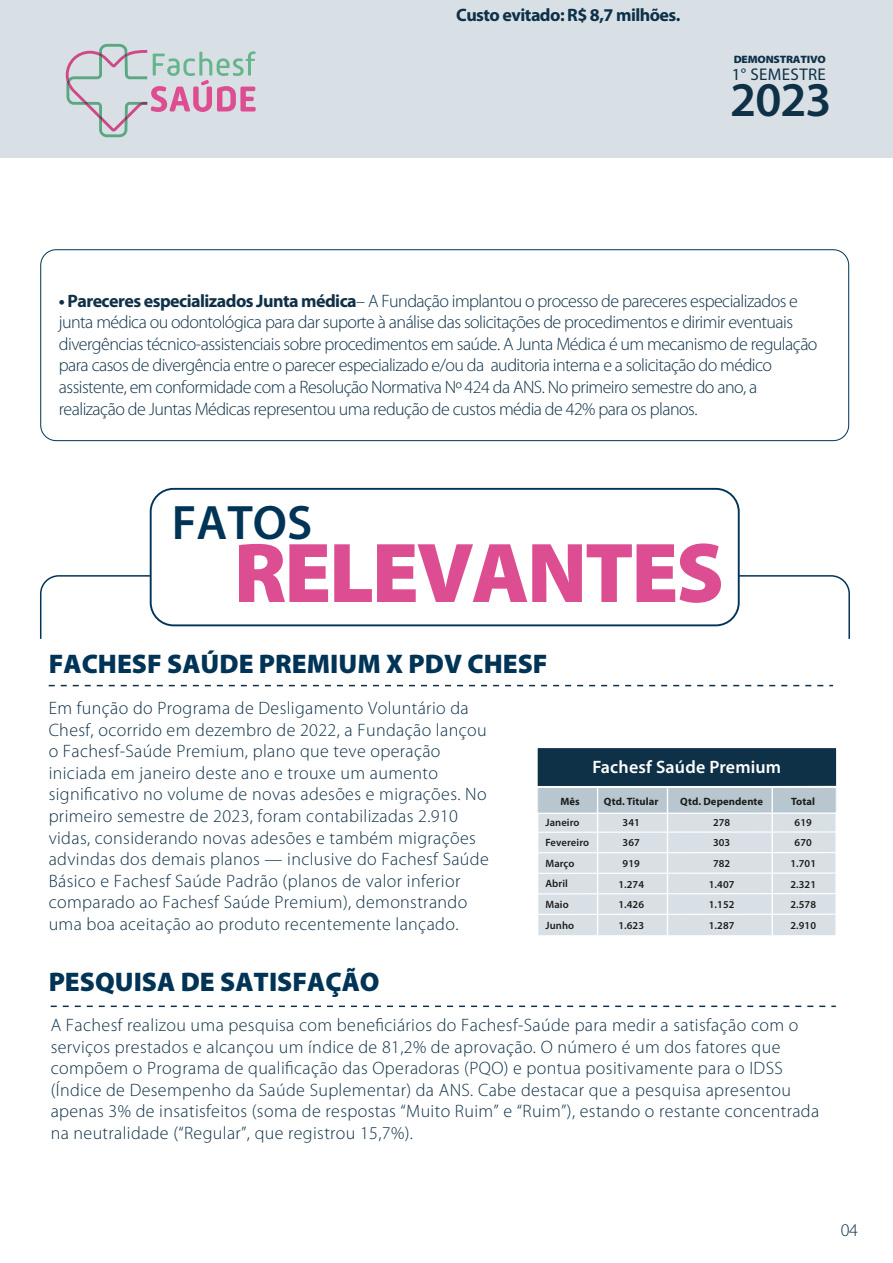
<style>
.page{position:relative;width:893px;height:1263px;background:#fff}
.page>*{position:absolute;margin:0;border:0;box-sizing:border-box;transform-origin:0 0}
.t1{font:900 85.5px "Myriad Pro";letter-spacing:-.03em;color:#dc4e91}
.t2{font:600 48.6px "Myriad Pro";color:#003457}
.t3{font:600 48.6px "Myriad Pro";color:#0f3147}
.t4{font:900 27px "Myriad Pro";color:#003457}
.t5{font:300 18px/21.6px "Myriad Pro";letter-spacing:.02em;color:#0f3147}
.t6{font:300 18px/21.6px "Myriad Pro";letter-spacing:-.03em;color:#0f3147}
.t7{font:700 18px "Myriad Pro";letter-spacing:-.03em;color:#0f3147}
.t8{font:600 18px "Myriad Pro";letter-spacing:.01em;color:#fff}
.t9{font:16.95px "Myriad Pro";letter-spacing:.02em;color:#0f3147}
.t10{font:900 10.8px "Myriad Pro";letter-spacing:-.02em;color:#0f3147;scale:1.07 1}
.t11{font:600 10.65px/20.7px "Myriad Pro";letter-spacing:.01em;color:#1d1d1b;text-align:center}
.t12{font:700 10.65px "Myriad Pro";letter-spacing:.01em;color:#1d1d1b}
.s1{font-weight:700}
</style>
<div class="page">
<svg style="left:51px;top:1005px;width:785px;height:2px"></svg>
<svg style="left:49px;top:685px;width:784px;height:1px"></svg>
<svg style="left:40px;top:574px;width:810px;height:65px"></svg>
<div style="left:151px;top:489px;width:588px;height:136px;background:#fff;border-radius:23px"></div>
<div style="left:150px;top:488px;width:590px;height:138px;border:2px solid #003457;border-radius:23px"></div>
<div style="left:535px;top:781px;width:304px;height:157px;background:#d9e0e5;border:3px solid #fff"></div>
<div style="left:536px;top:782px;width:302px;height:32px;background:#b8c6cf;border:1px solid #fff"></div>
<div style="left:536px;top:746px;width:302px;height:42px;background:#0f3147;border:2px solid #fff"></div>
<svg style="left:535px;top:785px;width:302px;height:4px"></svg>
<hr style="left:537px;top:813px;width:299px;height:1px;background:#fff">
<hr style="left:537px;top:831px;width:299px;height:2px;background:#fff">
<hr style="left:537px;top:852px;width:299px;height:1px;background:#fff">
<hr style="left:537px;top:872px;width:299px;height:2px;background:#fff">
<hr style="left:537px;top:893px;width:299px;height:1px;background:#fff">
<hr style="left:537px;top:914px;width:299px;height:1px;background:#fff">
<hr style="left:597px;top:787px;width:1px;height:148px;background:#fff">
<hr style="left:667px;top:787px;width:1px;height:148px;background:#fff">
<hr style="left:772px;top:787px;width:1px;height:148px;background:#fff">
<div style="left:40px;top:249px;width:809px;height:192px;border:1px solid #003457;border-radius:15px"></div>
<div style="left:0;top:0;width:893px;height:158px;background:#d9e0e5"></div>
<svg style="left:66px;top:44px;width:190px;height:93px"></svg>
<p class="t7" style="left:456px;top:3px;width:226px">Custo evitado: R$ 8,7 milhões.</p>
<p class="t10" style="left:734px;top:53px;width:88px">DEMONSTRATIVO</p>
<h2 class="t3" style="left:730px;top:69px;width:103px">2023</h2>
<p class="t9" style="left:732px;top:64px;width:96px">1° SEMESTRE</p>
<p class="t6" style="left:59px;top:290px;width:760px"><span class="s1">• Pareceres especializados Junta médica</span>– A Fundação implantou o processo de pareceres especializados e junta médica ou odontológica para dar suporte à análise das solicitações de procedimentos e dirimir eventuais divergências técnico-assistenciais sobre procedimentos em saúde. A Junta Médica é um mecanismo de regulação para casos de divergência entre o parecer especializado e/ou da auditoria interna e a solicitação do médico assistente, em conformidade com a Resolução Normativa Nº 424 da ANS. No primeiro semestre do ano, a realização de Juntas Médicas representou uma redução de custos média de 42% para os planos.</p>
<h2 class="t2" style="left:172px;top:492px;width:142px">FATOS</h2>
<h1 class="t1" style="left:234px;top:525px;width:492px">RELEVANTES</h1>
<h3 class="t4" style="left:49px;top:649px;width:500px">FACHESF SAÚDE PREMIUM X PDV CHESF</h3>
<p class="t5" style="left:49px;top:697px;width:442px">Em função do Programa de Desligamento Voluntário da Chesf, ocorrido em dezembro de 2022, a Fundação lançou o Fachesf-Saúde Premium, plano que teve operação iniciada em janeiro deste ano e trouxe um aumento significativo no volume de novas adesões e migrações. No primeiro semestre de 2023, foram contabilizadas 2.910 vidas, considerando novas adesões e também migrações advindas dos demais planos — inclusive do Fachesf Saúde Básico e Fachesf Saúde Padrão (planos de valor inferior comparado ao Fachesf Saúde Premium), demonstrando uma boa aceitação ao produto recentemente lançado.</p>
<p class="t8" style="left:592px;top:755px;width:190px">Fachesf Saúde Premium</p>
<p class="t12" style="left:560px;top:794px;width:21px">Mês</p>
<p class="t11" style="left:545px;top:811px;width:45px;text-align:left">Janeiro<br>Fevereiro<br>Março<br>Abril<br>Maio<br>Junho</p>
<p class="t12" style="left:604px;top:794px;width:56px">Qtd. Titular</p>
<p class="t11" style="left:618px;top:811px;width:27px">341<br>367<br>919<br>1.274<br>1.426<br>1.623</p>
<p class="t12" style="left:680px;top:794px;width:84px">Qtd. Dependente</p>
<p class="t11" style="left:709px;top:811px;width:27px">278<br>303<br>782<br>1.407<br>1.152<br>1.287</p>
<p class="t12" style="left:791px;top:794px;width:25px">Total</p>
<p class="t11" style="left:790px;top:811px;width:27px">619<br>670<br>1.701<br>2.321<br>2.578<br>2.910</p>
<h3 class="t4" style="left:49px;top:966px;width:332px">PESQUISA DE SATISFAÇÃO</h3>
<p class="t5" style="left:51px;top:1014px;width:770px">A Fachesf realizou uma pesquisa com beneficiários do Fachesf-Saúde para medir a satisfação com o serviços prestados e alcançou um índice de 81,2% de aprovação. O número é um dos fatores que compõem o Programa de qualificação das Operadoras (PQO) e pontua positivamente para o IDSS (Índice de Desempenho da Saúde Suplementar) da ANS. Cabe destacar que a pesquisa apresentou apenas 3% de insatisfeitos (soma de respostas “Muito Ruim” e “Ruim”), estando o restante concentrada na neutralidade (“Regular”, que registrou 15,7%).</p>
<p class="t5" style="left:841px;top:1220px;width:19px">04</p>
</div>
